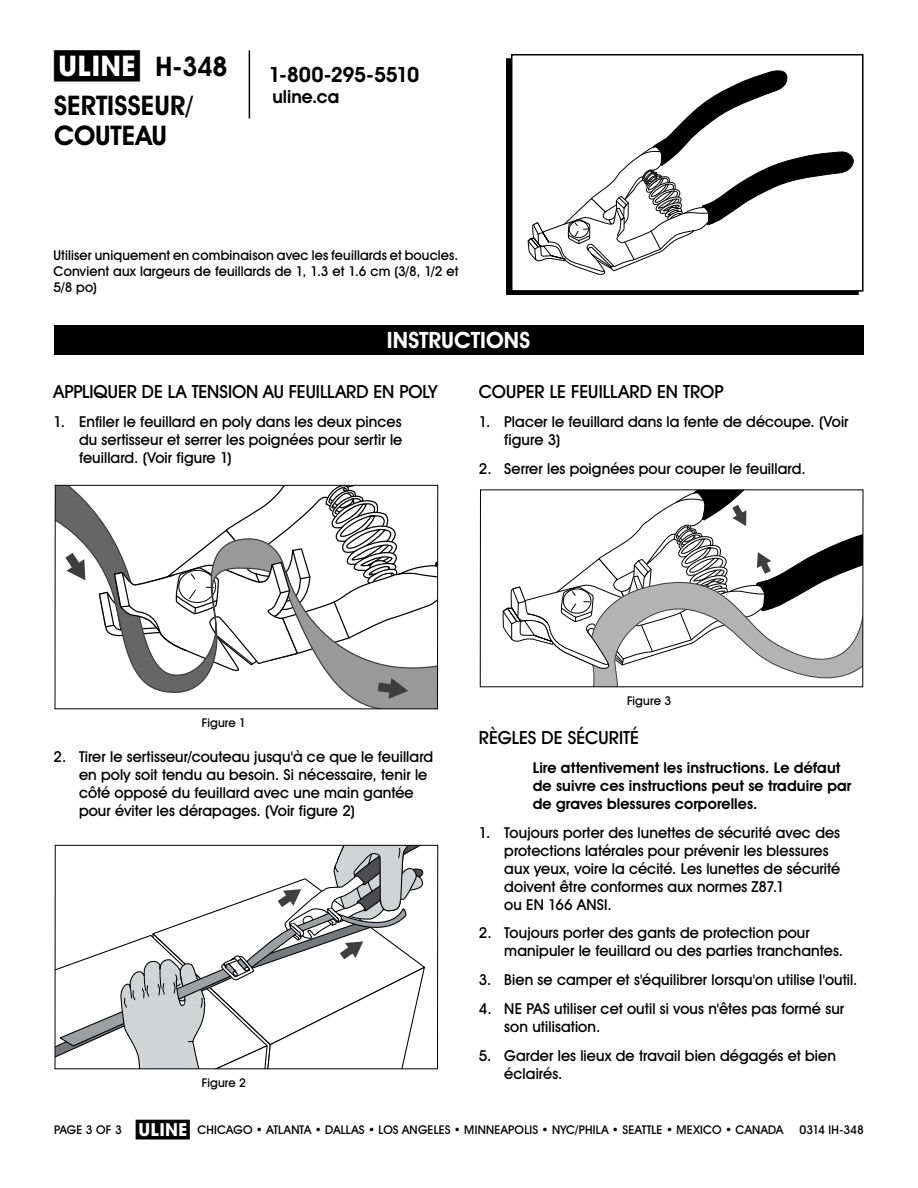
<style>
.page{position:relative;width:918px;height:1188px;background:#fff}
.page>*{position:absolute;margin:0;border:0;box-sizing:border-box;transform-origin:0 0}
.t1{font:700 27px/38.7px "Uline Two Knine";color:#000}
.t2{font:700 22.5px "Uline Two Knine";color:#fff}
.t3{font:700 21px "Uline Two Knine";letter-spacing:-.02em;color:#000}
.t4{font:18px "Uline Two Knine";letter-spacing:-.005em;color:#000}
.t5{font:700 18px "Uline Two Knine";color:#000}
.t6{font:15px/18px "Uline Two Knine";letter-spacing:.005em;color:#000}
.t7{font:700 15px/18px "Uline Two Knine";letter-spacing:.005em;color:#000}
.t8{font:13.5px/16.2px "Uline Two Knine";letter-spacing:.01em;color:#000;text-align:justify}
.t9{font:12px "Uline Two Knine";letter-spacing:.015em;color:#000}
.t10{font:12px "Uline Two Knine";letter-spacing:-.005em;color:#000}
.s1{font-size:28.5px}
.s2{font-size:18px}
</style>
<div class="page">
<hr style="left:249px;top:50px;width:1px;height:68px;background:#000">
<div style="left:506px;top:58px;width:353px;height:237px;border:2px solid #000"></div>
<div style="left:512px;top:55px;width:351px;height:236px;background:#fff"></div>
<div style="left:511px;top:54px;width:353px;height:238px;border:2px solid #000"></div>
<div style="left:54px;top:325px;width:810px;height:30px;background:#000"></div>
<svg style="left:527px;top:70px;width:327px;height:205px"></svg>
<svg style="left:57px;top:487px;width:379px;height:220px"></svg>
<div style="left:55px;top:485px;width:383px;height:224px;border:1px solid #000"></div>
<svg style="left:57px;top:847px;width:368px;height:220px"></svg>
<div style="left:55px;top:845px;width:383px;height:224px;border:1px solid #000"></div>
<svg style="left:593px;top:670px;width:265px;height:15px"></svg>
<svg style="left:502px;top:491px;width:359px;height:179px"></svg>
<div style="left:480px;top:489px;width:383px;height:198px;border:1px solid #000"></div>
<h1 class="t1" style="left:54px;top:47px;width:175px"><span class="s1">π</span> H-348<br>SERTISSEUR/</h1>
<h1 class="t1" style="left:54px;top:116px;width:115px">COUTEAU</h1>
<h3 class="t3" style="left:268px;top:62px;width:152px">1-800-295-5510</h3>
<p class="t5" style="left:272px;top:86px;width:68px">uline.ca</p>
<p class="t8" style="left:54px;top:247px;width:406px">Utiliser uniquement en combinaison avec les feuillards et boucles.<br>Convient aux largeurs de feuillards de 1, 1.3 et 1.6 cm (3/8, 1/2 et 5/8 po)</p>
<h2 class="t2" style="left:387px;top:327px;width:145px">Instructions</h2>
<p class="t4" style="left:54px;top:381px;width:385px">Appliquer de la tension au feuillard en poly</p>
<p class="t6" style="left:79px;top:413px;width:325px;text-align:justify;text-indent:-26px">1. Enfiler le feuillard en poly dans les deux pinces du sertisseur et serrer les poignées pour sertir le feuillard. (Voir figure 1)</p>
<p class="t4" style="left:479px;top:381px;width:234px">couper le feuillard en trop</p>
<p class="t6" style="left:504px;top:413px;width:346px;text-indent:-26px">1. Placer le feuillard dans la fente de découpe. (Voir figure 3)</p>
<p class="t6" style="left:479px;top:460px;width:328px">2. Serrer les poignées pour couper le feuillard.</p>
<p class="t9" style="left:202px;top:715px;width:46px">Figure 1</p>
<p class="t6" style="left:79px;top:748px;width:356px;text-indent:-25px">2. Tirer le sertisseur/couteau jusqu'à ce que le feuillard en poly soit tendu au besoin. Si nécessaire, tenir le côté opposé du feuillard avec une main gantée pour éviter les dérapages. (Voir figure 2)</p>
<p class="t9" style="left:202px;top:1075px;width:46px">Figure 2</p>
<p class="t9" style="left:627px;top:693px;width:46px">Figure 3</p>
<p class="t4" style="left:479px;top:727px;width:162px">RÈGLES DE SÉCURITÉ</p>
<p class="t7" style="left:533px;top:758px;width:320px">Lire attentivement les instructions. Le défaut de suivre ces instructions peut se traduire par de graves blessures corporelles.</p>
<p class="t6" style="left:504px;top:823px;width:337px;text-indent:-26px">1. Toujours porter des lunettes de sécurité avec des protections latérales pour prévenir les blessures aux yeux, voire la cécité. Les lunettes de sécurité doivent être conformes aux normes Z87.1<br>ou EN 166 ANSI.</p>
<p class="t6" style="left:504px;top:924px;width:340px;text-indent:-26px">2. Toujours porter des gants de protection pour manipuler le feuillard ou des parties tranchantes.</p>
<p class="t6" style="left:479px;top:971px;width:380px">3. Bien se camper et s'équilibrer lorsqu'on utilise l'outil.</p>
<p class="t6" style="left:504px;top:1000px;width:341px;text-indent:-26px">4. NE PAS utiliser cet outil si vous n'êtes pas formé sur son utilisation.</p>
<p class="t6" style="left:504px;top:1046px;width:333px;text-indent:-26px">5. Garder les lieux de travail bien dégagés et bien éclairés.</p>
<p class="t9" style="left:136px;top:1122px;width:649px"><span class="s2">π</span> CHICAGO • ATLANTA • DALLAS • LOS ANGELES • MINNEAPOLIS • NYC/PHILA • SEATTLE • MEXICO • CANADA</p>
<p class="t9" style="left:54px;top:1122px;width:69px">PAGE 3 OF 3</p>
<p class="t10" style="left:800px;top:1122px;width:66px">0314 IH-348</p>
</div>
